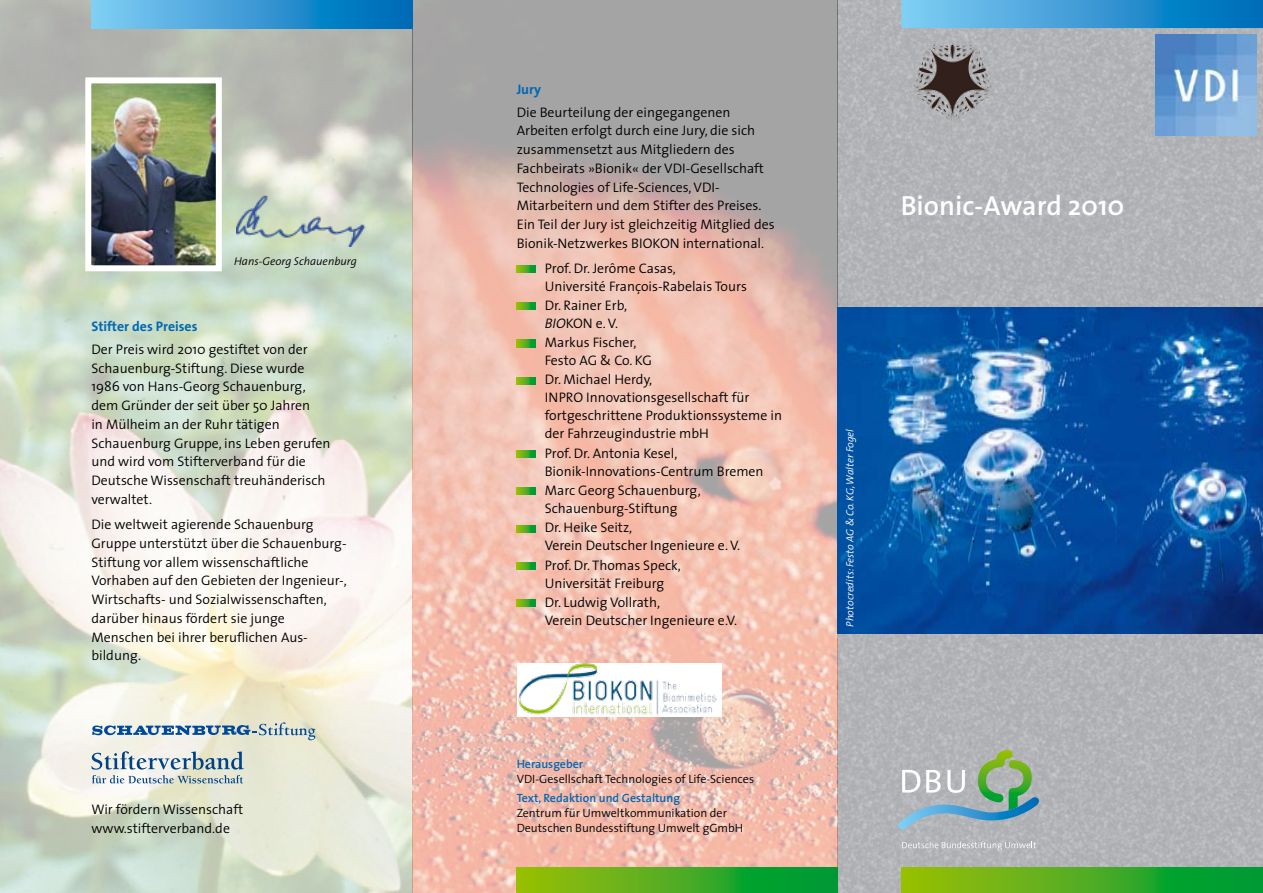
<style>
.page{position:relative;width:1263px;height:893px;background:#fff}
.page>*{position:absolute;margin:0;border:0;box-sizing:border-box;transform-origin:0 0}
.t1{font:600 27.75px "The Sans";color:#fff}
.t2{font:300 13.8px/18.8px "The Sans";color:#000}
.t3{font:700 13.8px "The Sans";color:#0068b4}
.t4{font:300 12px/15px "The Sans";color:#000}
.t5{font:600 12px "The Sans";color:#0068b4}
.t6{font:italic 300 11.4px "The Sans";color:#000}
.t7{font:italic 300 10.5px "The Sans";color:#fff}
.s1{font-style:italic}
</style>
<div class="page">
<img style="left:0;top:0;width:1263px;height:893px">
<svg style="left:901px;top:0;width:362px;height:28px;background:#3a9cd5"></svg>
<svg style="left:901px;top:867px;width:362px;height:26px;background:#48ac20"></svg>
<img style="left:517px;top:663px;width:205px;height:54px">
<img style="left:838px;top:308px;width:425px;height:326px">
<svg style="left:517px;top:867px;width:321px;height:26px;background:#45ab20"></svg>
<svg style="left:91px;top:0;width:321px;height:28px;background:#389ad4"></svg>
<svg style="left:517px;top:265px;width:18px;height:8px"></svg>
<svg style="left:517px;top:303px;width:18px;height:7px"></svg>
<svg style="left:517px;top:340px;width:18px;height:7px"></svg>
<svg style="left:517px;top:377px;width:18px;height:7px"></svg>
<svg style="left:517px;top:450px;width:18px;height:8px"></svg>
<svg style="left:517px;top:488px;width:18px;height:7px"></svg>
<svg style="left:517px;top:525px;width:18px;height:7px"></svg>
<svg style="left:517px;top:562px;width:18px;height:7px"></svg>
<svg style="left:517px;top:600px;width:18px;height:7px"></svg>
<img style="left:92px;top:84px;width:123px;height:180px">
<div style="left:85px;top:77px;width:137px;height:194px;border:6px solid #fff"></div>
<img style="left:236px;top:186px;width:142px;height:61px">
<img style="left:1155px;top:35px;width:101px;height:100px">
<svg style="left:92px;top:722px;width:223px;height:18px;background:#aec0c9"></svg>
<svg style="left:902px;top:841px;width:134px;height:10px"></svg>
<svg style="left:898px;top:750px;width:141px;height:80px;background:#9db4ad"></svg>
<svg style="left:91px;top:751px;width:153px;height:32px;background:#bac8cd"></svg>
<img style="left:901px;top:35px;width:101px;height:100px">
<p class="t6" style="left:234px;top:252px;width:124px">Hans-Georg Schauenburg</p>
<p class="t3" style="left:91px;top:315px;width:108px">Stifter des Preises</p>
<p class="t2" style="left:91px;top:340px;width:241px">Der Preis wird 2010 gestiftet von der Schauenburg-Stiftung. Diese wurde 1986 von Hans-Georg Schauenburg, dem Gründer der seit über 50 Jahren<br>in Mülheim an der Ruhr tätigen Schauenburg Gruppe, ins Leben gerufen und wird vom Stifterverband für die Deutsche Wissenschaft treuhänderisch verwaltet.</p>
<p class="t2" style="left:91px;top:515px;width:257px">Die weltweit agierende Schauenburg Gruppe unterstützt über die Schauenburg-Stiftung vor allem wissenschaftliche Vorhaben auf den Gebieten der Ingenieur-, Wirtschafts- und Sozialwissenschaften, darüber hinaus fördert sie junge Menschen bei ihrer beruflichen Aus&shy;bildung.</p>
<p class="t2" style="left:91px;top:799px;width:153px">Wir fördern Wissenschaft www.stifterverband.de</p>
<p class="t3" style="left:517px;top:78px;width:26px">Jury</p>
<p class="t2" style="left:517px;top:102px;width:260px">Die Beurteilung der eingegangenen Arbeiten erfolgt durch eine Jury, die sich zusammensetzt aus Mitgliedern des Fachbeirats »Bionik« der VDI-Gesellschaft Technologies of Life-Sciences, VDI-Mitarbeitern und dem Stifter des Preises.<br>Ein Teil der Jury ist gleichzeitig Mitglied des Bionik-Netzwerkes BIOKON international.</p>
<p class="t2" style="left:545px;top:258px;width:204px;line-height:18px">Prof. Dr. Jerôme Casas,<br>Université François-Rabelais Tours</p>
<p class="t2" style="left:545px;top:296px;width:84px;line-height:18px">Dr. Rainer Erb,<br><span class="s1">BIO</span>KON e. V.</p>
<p class="t2" style="left:545px;top:333px;width:109px;line-height:18px">Markus Fischer,<br>Festo AG &amp; Co. KG</p>
<p class="t2" style="left:545px;top:370px;width:239px;line-height:18px">Dr. Michael Herdy,<br>INPRO Innovations-gesellschaft für fortgeschrittene Produktions-systeme in der Fahrzeug-industrie mbH</p>
<p class="t2" style="left:545px;top:444px;width:220px;line-height:18px">Prof. Dr. Antonia Kesel,<br>Bionik-Innovations-Centrum Bremen</p>
<p class="t2" style="left:545px;top:481px;width:157px;line-height:18px">Marc Georg Schauenburg,<br>Schauenburg-Stiftung</p>
<p class="t2" style="left:545px;top:518px;width:197px;line-height:18px">Dr. Heike Seitz,<br>Verein Deutscher Ingenieure e. V.</p>
<p class="t2" style="left:545px;top:555px;width:138px;line-height:18px">Prof. Dr. Thomas Speck,<br>Universität Freiburg</p>
<p class="t2" style="left:545px;top:593px;width:194px;line-height:18px">Dr. Ludwig Vollrath,<br>Verein Deutscher Ingenieure e.V.</p>
<p class="t5" style="left:517px;top:754px;width:68px">Herausgeber</p>
<p class="t4" style="left:517px;top:771px;width:239px">VDI-Gesellschaft Technologies of Life-Sciences</p>
<p class="t5" style="left:517px;top:788px;width:165px">Text, Redaktion und Gestaltung</p>
<p class="t4" style="left:517px;top:805px;width:228px">Zentrum für Umweltkommunikation der<br>Deutschen Bundesstiftung Umwelt gGmbH</p>
<h1 class="t1" style="left:901px;top:183px;width:225px">Bionic-Award 2010</h1>
<p class="t7" style="left:841px;top:627px;width:199px;rotate:-90deg">Photocredits: Festo AG &amp; Co. KG, Walter Fogel</p>
</div>
